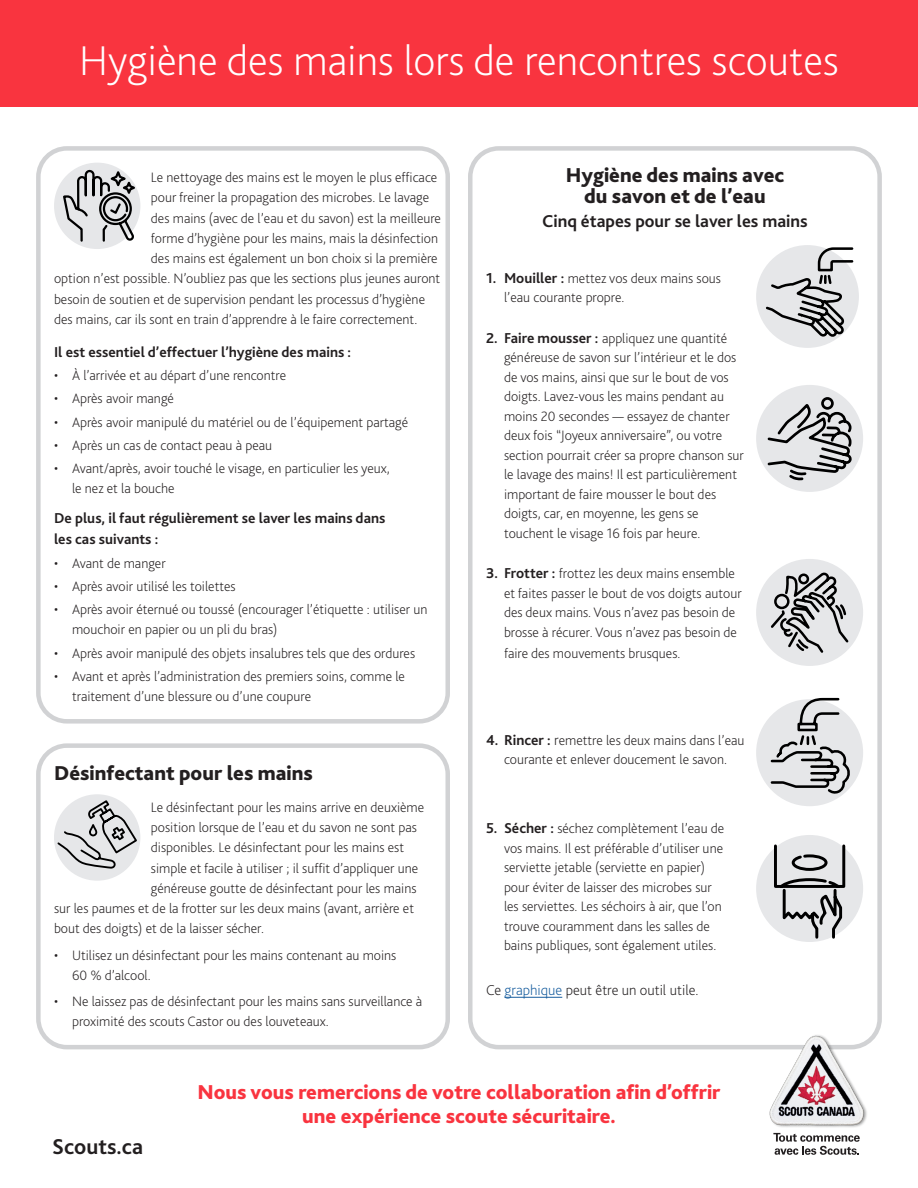
<style>
.page{position:relative;width:918px;height:1188px;background:#fff}
.page>*{position:absolute;margin:0;border:0;box-sizing:border-box;transform-origin:0 0}
.t1{font:200 43.5px "Bliss 2";color:#fff}
.t2{font:700 22.5px "Bliss 2";color:#231f20}
.t3{font:800 21px/24px "Bliss 2";color:#f9343f;text-align:center}
.t4{font:800 21px/21px "Bliss 2";color:#231f20;text-align:center}
.t5{font:700 18px "Bliss 2";color:#231f20}
.t6{font:700 15px/21px "Bliss 2";color:#231f20}
.t7{font:200 15px "Bliss 2";color:#231f20}
.t8{font:200 14.25px/19.5px "Bliss 2";color:#231f20}
.s1{font-weight:700;font-size:15px}
.s2{font-size:15px}
.s3{color:#175d9e}
</style>
<div class="page">
<div style="left:0;top:0;width:918px;height:106px;background:#f9343f"></div>
<div style="left:468px;top:146px;width:414px;height:903px;border:4px solid #d1d2d4;border-radius:28px"></div>
<div style="left:36px;top:146px;width:414px;height:578px;border:4px solid #d1d2d4;border-radius:28px"></div>
<div style="left:36px;top:743px;width:414px;height:306px;border:4px solid #d1d2d4;border-radius:28px"></div>
<div style="left:756px;top:245px;width:103px;height:103px;background:#e6e7e9;border-radius:50%"></div>
<div style="left:756px;top:385px;width:107px;height:107px;background:#e6e7e9;border-radius:50%"></div>
<div style="left:756px;top:559px;width:107px;height:107px;background:#e6e7e9;border-radius:50%"></div>
<div style="left:756px;top:699px;width:107px;height:107px;background:#e6e7e9;border-radius:50%"></div>
<svg style="left:767px;top:397px;width:86px;height:85px"></svg>
<svg style="left:770px;top:570px;width:79px;height:88px"></svg>
<div style="left:756px;top:835px;width:107px;height:107px;background:#e6e7e9;border-radius:50%"></div>
<svg style="left:774px;top:843px;width:72px;height:97px"></svg>
<hr style="left:505px;top:997px;width:57px;height:1px;background:#175d9e">
<div style="left:54px;top:794px;width:86px;height:87px;background:#e6e7e9;border-radius:50%"></div>
<div style="left:54px;top:163px;width:86px;height:86px;background:#e6e7e9;border-radius:50%"></div>
<svg style="left:62px;top:106px;width:78px;height:136px"></svg>
<svg style="left:764px;top:246px;width:91px;height:92px"></svg>
<svg style="left:770px;top:697px;width:83px;height:99px"></svg>
<svg style="left:57px;top:799px;width:82px;height:70px"></svg>
<img style="left:759px;top:1032px;width:115px;height:101px">
<svg style="left:773px;top:1133px;width:87px;height:22px"></svg>
<h1 class="t1" style="left:79px;top:33px;width:761px">Hygiène des mains lors de rencontres scoutes</h1>
<p class="t8" style="left:151px;top:167px;width:288px">Le nettoyage des mains est le moyen le plus efficace</p>
<p class="t8" style="left:151px;top:187px;width:280px">pour freiner la propagation des microbes. Le lavage</p>
<p class="t8" style="left:151px;top:208px;width:292px">des mains (avec de l’eau et du savon) est la meilleure</p>
<p class="t8" style="left:151px;top:228px;width:289px">forme d’hygiène pour les mains, mais la désinfection</p>
<p class="t8" style="left:151px;top:248px;width:288px">des mains est également un bon choix si la première</p>
<p class="t8" style="left:54px;top:268px;width:388px">option n’est possible. N’oubliez pas que les sections plus jeunes auront</p>
<p class="t8" style="left:54px;top:289px;width:373px">besoin de soutien et de supervision pendant les processus d’hygiène</p>
<p class="t8" style="left:54px;top:309px;width:365px">des mains, car ils sont en train d’apprendre à le faire correctement.</p>
<h3 class="t6" style="left:54px;top:341px;width:299px">Il est essentiel d’effectuer l’hygiène des mains :</h3>
<p class="t8" style="left:54px;top:365px;width:234px">• À l’arrivée et au départ d’une rencontre</p>
<p class="t8" style="left:54px;top:388px;width:121px">• Après avoir mangé</p>
<p class="t8" style="left:54px;top:412px;width:356px">• Après avoir manipulé du matériel ou de l’équipement partagé</p>
<p class="t8" style="left:54px;top:435px;width:220px">• Après un cas de contact peau à peau</p>
<p class="t8" style="left:72px;top:458px;width:319px;line-height:20.2px;text-indent:-18px">• Avant/après, avoir touché le visage, en particulier les yeux, le nez et la bouche</p>
<h3 class="t6" style="left:54px;top:507px;width:333px">De plus, il faut régulièrement se laver les mains dans les cas suivants :</h3>
<p class="t8" style="left:54px;top:553px;width:113px">• Avant de manger</p>
<p class="t8" style="left:54px;top:576px;width:183px">• Après avoir utilisé les toilettes</p>
<p class="t8" style="left:72px;top:599px;width:357px;line-height:20.2px;text-indent:-18px">• Après avoir éternué ou toussé (encourager l’étiquette : utiliser un mouchoir en papier ou un pli du bras)</p>
<p class="t8" style="left:54px;top:643px;width:363px">• Après avoir manipulé des objets insalubres tels que des ordures</p>
<p class="t8" style="left:72px;top:666px;width:335px;line-height:20.2px;text-indent:-18px">• Avant et après l’administration des premiers soins, comme le traitement d’une blessure ou d’une coupure</p>
<h3 class="t4" style="left:54px;top:762px;width:260px">Désinfectant pour les mains</h3>
<p class="t8" style="left:151px;top:797px;width:275px">Le désinfectant pour les mains arrive en deuxième</p>
<p class="t8" style="left:151px;top:817px;width:268px">position lorsque de l’eau et du savon ne sont pas</p>
<p class="t8" style="left:151px;top:838px;width:255px">disponibles. Le désinfectant pour les mains est</p>
<p class="t8" style="left:151px;top:858px;width:269px">simple et facile à utiliser ; il suffit d’appliquer une</p>
<p class="t8" style="left:151px;top:878px;width:267px">généreuse goutte de désinfectant pour les mains</p>
<p class="t8" style="left:54px;top:898px;width:362px">sur les paumes et de la frotter sur les deux mains (avant, arrière et</p>
<p class="t8" style="left:54px;top:919px;width:212px">bout des doigts) et de la laisser sécher.</p>
<p class="t8" style="left:72px;top:944px;width:326px;line-height:20.2px;text-indent:-18px">• Utilisez un désinfectant pour les mains contenant au moins<br>60 % d’alcool.</p>
<p class="t8" style="left:72px;top:991px;width:352px;line-height:20.2px;text-indent:-18px">• Ne laissez pas de désinfectant pour les mains sans surveillance à proximité des scouts Castor ou des louveteaux.</p>
<h3 class="t4" style="left:566px;top:164px;width:220px">Hygiène des mains avec du savon et de l’eau</h3>
<p class="t5" style="left:542px;top:210px;width:267px">Cinq étapes pour se laver les mains</p>
<p class="t8" style="left:504px;top:268px;width:219px;text-indent:-18px"><span class="s1">1. Mouiller :</span> mettez vos deux mains sous l’eau courante propre.</p>
<p class="t8" style="left:504px;top:328px;width:241px;text-indent:-18px"><span class="s1">2. Faire mousser :</span> appliquez une quantité généreuse de savon sur l’intérieur et le dos de vos mains, ainsi que sur le bout de vos doigts. Lavez-vous les mains pendant au moins 20 secondes — essayez de chanter deux fois “Joyeux anniversaire”, ou votre section pourrait créer sa propre chanson sur le lavage des mains! Il est particulièrement important de faire mousser le bout des doigts, car, en moyenne, les gens se touchent le visage 16 fois par heure.</p>
<p class="t8" style="left:504px;top:563px;width:239px;text-indent:-18px"><span class="s1">3. Frotter :</span> frottez les deux mains ensemble et faites passer le bout de vos doigts autour des deux mains. Vous n’avez pas besoin de brosse à récurer. Vous n’avez pas besoin de</p>
<p class="t8" style="left:504px;top:643px;width:178px">faire des mouvements brusques.</p>
<p class="t8" style="left:486px;top:730px;width:260px;text-align:center"><span class="s1">4. Rincer :</span> <span class="s2">r</span>emettre les deux mains dans l’eau courante et enlever doucement le savon.</p>
<p class="t8" style="left:504px;top:818px;width:222px;text-indent:-18px"><span class="s1">5. Sécher :</span> séchez complètement l’eau de vos mains. Il est préférable d’utiliser une serviette jetable (serviette en papier) pour éviter de laisser des microbes sur les serviettes. Les séchoirs à air, que l’on trouve couramment dans les salles de bains publiques, sont également utiles.</p>
<p class="t7" style="left:486px;top:981px;width:214px">Ce <span class="s3">graphique</span> peut être un outil utile.</p>
<p class="t2" style="left:52px;top:1133px;width:92px">Scouts.ca</p>
<h2 class="t3" style="left:197px;top:1079px;width:525px">Nous vous remercions de votre collaboration afin d’offrir une expérience scoute sécuritaire.</h2>
</div>
